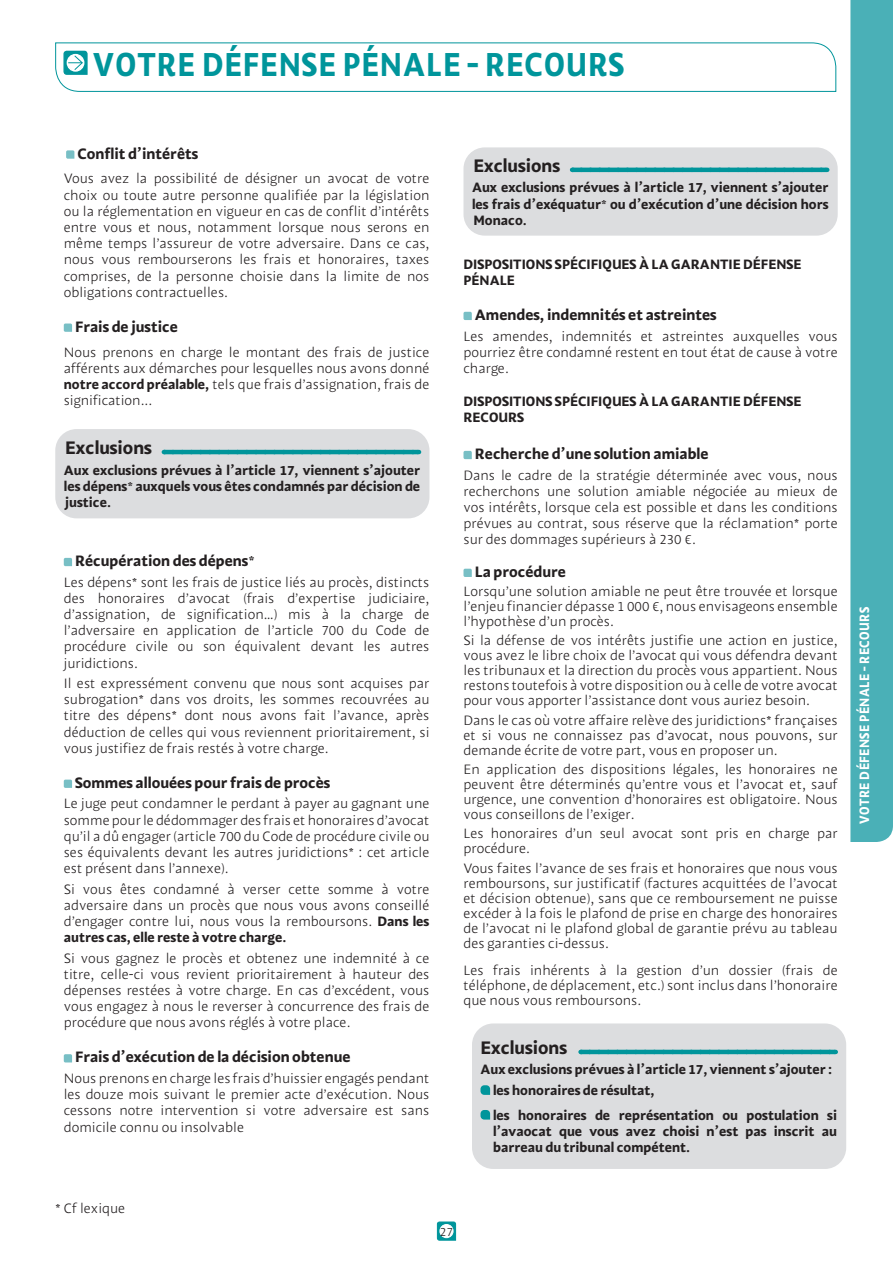
<style>
.page{position:relative;width:893px;height:1263px;background:#fff}
.page>*{position:absolute;margin:0;border:0;box-sizing:border-box;transform-origin:0 0}
.t1{font:33px "MAAF Bold";letter-spacing:.03em;color:#00959b;scale:.9 1}
.t2{font:18px "MAAF Bold";color:#231f20}
.t3{font:15px "MAAF Bold";color:#231f20}
.t4{font:13.5px/16.2px "MAAF Light";color:#231f20;text-align:justify}
.t5{font:13.5px/16.2px "MAAF Bold";color:#231f20;text-align:justify}
.t6{font:13.5px "MAAF Bold";letter-spacing:.03em;color:#fff;scale:.9 1}
.t7{font:12px "MAAF Light";color:#231f20}
.s1{font-family:"MAAF Bold"}
</style>
<div class="page">
<svg style="left:436px;top:1221px;width:21px;height:20px"></svg>
<div style="left:440px;top:1224px;width:13px;height:14px;background:#fff;border-radius:50%"></div>
<div style="left:439px;top:1224px;width:15px;height:14px;border:1px solid #fff;border-radius:50%"></div>
<div style="left:850px;top:0;width:43px;height:842px;background:#4ab0b7"></div>
<svg style="left:55px;top:42px;width:782px;height:50px"></svg>
<svg style="left:66px;top:150px;width:8px;height:9px"></svg>
<svg style="left:64px;top:323px;width:8px;height:9px"></svg>
<div style="left:55px;top:429px;width:374px;height:89px;background:#dcdddf;border-radius:21px"></div>
<hr style="left:164px;top:450px;width:254px;height:4px;background:#00959b">
<svg style="left:64px;top:558px;width:8px;height:8px"></svg>
<svg style="left:64px;top:780px;width:8px;height:8px"></svg>
<svg style="left:64px;top:1054px;width:8px;height:8px"></svg>
<div style="left:463px;top:147px;width:375px;height:89px;background:#dcdddf;border-radius:21px"></div>
<hr style="left:572px;top:168px;width:254px;height:4px;background:#00959b">
<svg style="left:463px;top:312px;width:9px;height:8px"></svg>
<svg style="left:463px;top:451px;width:9px;height:8px"></svg>
<svg style="left:463px;top:569px;width:9px;height:8px"></svg>
<div style="left:472px;top:1023px;width:374px;height:146px;background:#dcdddf;border-radius:21px"></div>
<hr style="left:581px;top:1050px;width:254px;height:4px;background:#00959b">
<svg style="left:480px;top:1085px;width:10px;height:10px"></svg>
<svg style="left:480px;top:1110px;width:10px;height:9px"></svg>
<h1 class="t1" style="left:93px;top:51px;width:592px">VOTRE DÉFENSE PÉNALE - RECOURS</h1>
<p class="t3" style="left:77px;top:147px;width:122px">Conflit d’intérêts</p>
<p class="t4" style="left:64px;top:172px;width:367px">Vous avez la possibilité de désigner un avocat de votre choix ou toute autre personne qualifiée par la législation ou la réglementation en vigueur en cas de conflit d’intérêts entre vous et nous, notamment lorsque nous serons en même temps l’assureur de votre adversaire. Dans ce cas, nous vous rembourserons les frais et honoraires, taxes comprises, de la personne choisie dans la limite de nos obligations contractuelles.</p>
<p class="t3" style="left:75px;top:321px;width:104px">Frais de justice</p>
<p class="t4" style="left:64px;top:345px;width:367px">Nous prenons en charge le montant des frais de justice afférents aux démarches pour lesquelles nous avons donné <span class="s1">notre accord préalable,</span> tels que frais d’assignation, frais de signification...</p>
<h2 class="t2" style="left:65px;top:441px;width:88px">Exclusions</h2>
<p class="t5" style="left:64px;top:463px;width:358px">Aux exclusions prévues à l’article 17, viennent s’ajouter les dépens* auxquels vous êtes condamnés par décision de justice.</p>
<p class="t3" style="left:75px;top:555px;width:181px">Récupération des dépens*</p>
<p class="t4" style="left:64px;top:575px;width:367px">Les dépens* sont les frais de justice liés au procès, distincts des honoraires d’avocat (frais d’expertise judiciaire, d’assignation, de signification…) mis à la charge de l’adversaire en application de l’article 700 du Code de procédure civile ou son équivalent devant les autres juridictions.</p>
<p class="t4" style="left:64px;top:676px;width:367px">Il est expressément convenu que nous sont acquises par subrogation* dans vos droits, les sommes recouvrées au titre des dépens* dont nous avons fait l’avance, après déduction de celles qui vous reviennent prioritairement, si vous justifiez de frais restés à votre charge.</p>
<p class="t3" style="left:75px;top:777px;width:257px">Sommes allouées pour frais de procès</p>
<p class="t4" style="left:64px;top:797px;width:367px">Le juge peut condamner le perdant à payer au gagnant une somme pour le dédommager des frais et honoraires d’avocat qu’il a dû engager (article 700 du Code de procédure civile ou ses équivalents devant les autres juridictions* : cet article est présent dans l’annexe).</p>
<p class="t4" style="left:64px;top:882px;width:367px">Si vous êtes condamné à verser cette somme à votre adversaire dans un procès que nous vous avons conseillé d’engager contre lui, nous vous la remboursons. <span class="s1">Dans les</span></p>
<p class="t5" style="left:64px;top:930px;width:224px">autres cas, elle reste à votre charge.</p>
<p class="t4" style="left:64px;top:951px;width:367px">Si vous gagnez le procès et obtenez une indemnité à ce titre, celle-ci vous revient prioritairement à hauteur des dépenses restées à votre charge. En cas d’excédent, vous vous engagez à nous le reverser à concurrence des frais de procédure que nous avons réglés à votre place.</p>
<p class="t3" style="left:75px;top:1051px;width:277px">Frais d’exécution de la décision obtenue</p>
<p class="t4" style="left:64px;top:1071px;width:367px">Nous prenons en charge les frais d’huissier engagés pendant les douze mois suivant le premier acte d’exécution. Nous cessons notre intervention si votre adversaire est sans domicile connu ou insolvable</p>
<h2 class="t2" style="left:473px;top:158px;width:88px">Exclusions</h2>
<p class="t5" style="left:472px;top:181px;width:358px">Aux exclusions prévues à l’article 17, viennent s’ajouter les frais d’exéquatur* ou d’exécution d’une décision hors Monaco.</p>
<p class="t5" style="left:463px;top:257px;width:339px">DISPOSITIONS SPÉCIFIQUES À LA GARANTIE DÉFENSE<br>PÉNALE</p>
<p class="t3" style="left:475px;top:309px;width:243px">Amendes, indemnités et astreintes</p>
<p class="t4" style="left:463px;top:329px;width:376px">Les amendes, indemnités et astreintes auxquelles vous pourriez être condamné restent en tout état de cause à votre charge.</p>
<p class="t5" style="left:463px;top:394px;width:339px">DISPOSITIONS SPÉCIFIQUES À LA GARANTIE DÉFENSE<br>RECOURS</p>
<p class="t3" style="left:475px;top:448px;width:235px">Recherche d’une solution amiable</p>
<p class="t4" style="left:463px;top:468px;width:376px">Dans le cadre de la stratégie déterminée avec vous, nous recherchons une solution amiable négociée au mieux de vos intérêts, lorsque cela est possible et dans les conditions prévues au contrat, sous réserve que la réclamation* porte sur des dommages supérieurs à 230 €.</p>
<p class="t3" style="left:475px;top:566px;width:93px">La procédure</p>
<p class="t4" style="left:463px;top:585px;width:376px;line-height:15px">Lorsqu’une solution amiable ne peut être trouvée et lorsque l’enjeu financier dépasse 1 000 €, nous envisageons ensemble l’hypothèse d’un procès.</p>
<p class="t4" style="left:463px;top:634px;width:376px;line-height:15px">Si la défense de vos intérêts justifie une action en justice, vous avez le libre choix de l’avocat qui vous défendra devant les tribunaux et la direction du procès vous appartient. Nous restons toutefois à votre disposition ou à celle de votre avocat pour vous apporter l’assistance dont vous auriez besoin.</p>
<p class="t4" style="left:463px;top:714px;width:376px;line-height:15px">Dans le cas où votre affaire relève des juridictions* françaises et si vous ne connaissez pas d’avocat, nous pouvons, sur demande écrite de votre part, vous en proposer un.</p>
<p class="t4" style="left:463px;top:763px;width:376px;line-height:15px">En application des dispositions légales, les honoraires ne peuvent être déterminés qu’entre vous et l’avocat et, sauf urgence, une convention d’honoraires est obligatoire. Nous vous conseillons de l’exiger.</p>
<p class="t4" style="left:463px;top:827px;width:376px;line-height:15px">Les honoraires d’un seul avocat sont pris en charge par procédure.</p>
<p class="t4" style="left:463px;top:861px;width:376px;line-height:15px">Vous faites l’avance de ses frais et honoraires que nous vous remboursons, sur justificatif (factures acquittées de l’avocat et décision obtenue), sans que ce remboursement ne puisse excéder à la fois le plafond de prise en charge des honoraires de l’avocat ni le plafond global de garantie prévu au tableau des garanties ci-dessus.</p>
<p class="t4" style="left:463px;top:964px;width:376px;line-height:15px">Les frais inhérents à la gestion d’un dossier (frais de téléphone, de déplacement, etc.) sont inclus dans l’honoraire que nous vous remboursons.</p>
<h2 class="t2" style="left:480px;top:1040px;width:88px">Exclusions</h2>
<p class="t5" style="left:493px;top:1060px;width:341px;line-height:20.4px;text-indent:-13px">Aux exclusions prévues à l’article 17, viennent s’ajouter : les honoraires de résultat,</p>
<p class="t5" style="left:493px;top:1108px;width:345px">les honoraires de représentation ou postulation si l’avaocat que vous avez choisi n’est pas inscrit au barreau du tribunal compétent.</p>
<p class="t6" style="left:859px;top:824px;width:243px;rotate:-90deg">VOTRE DÉFENSE PÉNALE - RECOURS</p>
<p class="t4" style="left:55px;top:1201px;width:71px">* Cf lexique</p>
<p class="t7" style="left:440px;top:1226px;width:15px">27</p>
</div>
